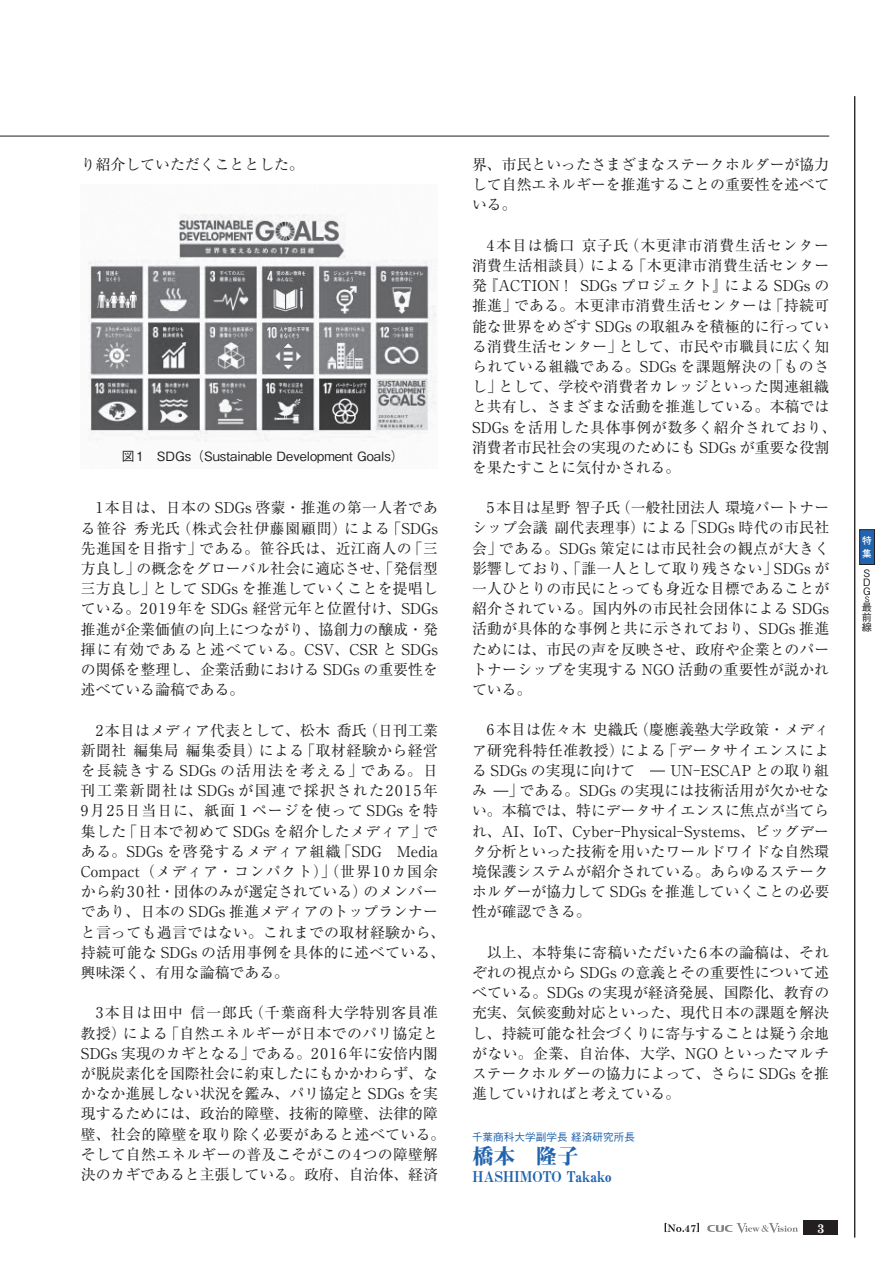
<style>
.page{position:relative;width:893px;height:1263px;background:#fff}
.page>*{position:absolute;margin:0;border:0;box-sizing:border-box;transform-origin:0 0}
.t1{font:21.3px "Midashi Min Pro MA31";color:#2164ae}
.t2{font:14.85px/20.2px "Ryumin Pro";color:#231f20;text-align:justify}
.t3{font:14.85px/20.2px "Ryumin Pro";letter-spacing:.03em;color:#231f20}
.t4{font:14.85px "Midashi Min Pro MA31";color:#2164ae}
.t5{font:500 12.75px "Gothic BBB Pro";color:#231f20}
.t6{font:700 12.75px "Century Schoolbook";color:#fff}
.t7{font:500 10.65px "Gothic BBB Pro";color:#2164ae}
.t8{font:500 10.2px/8.9px "Gothic BBB Pro";color:#231f20;text-align:justify}
.t9{font:700 10.05px "Century Schoolbook";color:#231f20}
.t10{font:700 9.6px/12.8px "Futo Go B101 Pro";color:#fff}
.t11{font:500 7.5px "Gothic BBB Pro";color:#231f20}
</style>
<div class="page">
<svg style="left:665px;top:1223px;width:19px;height:9px"></svg>
<svg style="left:696px;top:1223px;width:3px;height:9px"></svg>
<div style="left:804px;top:1220px;width:34px;height:15px;background:#231f20"></div>
<svg style="left:707px;top:1223px;width:91px;height:10px"></svg>
<div style="left:860px;top:530px;width:14px;height:34px;background:#2164ae"></div>
<div style="left:859px;top:529px;width:16px;height:36px;border:1px solid #231f20"></div>
<svg style="left:650px;top:771px;width:15px;height:1px"></svg>
<svg style="left:493px;top:791px;width:15px;height:1px"></svg>
<hr style="left:854px;top:96px;width:1px;height:1141px;background:#231f20">
<hr style="left:0;top:136px;width:829px;height:1px;background:#231f20">
<img style="left:88px;top:214px;width:348px;height:228px">
<p class="t2" style="left:81px;top:153px;width:225px">り紹介していただくこととした。</p>
<p class="t5" style="left:122px;top:446px;width:283px">図1　SDGs（Sustainable Development Goals）</p>
<p class="t2" style="left:81px;top:497px;width:359px;text-indent:15px">1本目は、日本の SDGs 啓蒙・推進の第一人者である笹谷 秀光氏（株式会社伊藤園顧問）による「SDGs先進国を目指す」である。笹谷氏は、近江商人の「三方良し」の概念をグローバル社会に適応させ、「発信型三方良し」として SDGs を推進していくことを提唱している。2019年を SDGs 経営元年と位置付け、SDGs推進が企業価値の向上につながり、協創力の醸成・発揮に有効であると述べている。CSV、CSR と SDGsの関係を整理し、企業活動における SDGs の重要性を述べている論稿である。</p>
<p class="t3" style="left:81px;top:719px;width:374px;text-indent:15px">2本目はメディア代表として、松木 喬氏（日刊工業新聞社 編集局 編集委員）による「取材経験から経営を長続きする SDGs の活用法を考える」である。日刊工業新聞社は SDGs が国連で採択された2015年<br>9月25日当日に、紙面１ページを使って SDGs を特集した「日本で初めて SDGs を紹介したメディア」である。SDGs を啓発するメディア組織「SDG　Media　<br>Compact（メディア・コンパクト）」（世界10カ国余から約30社・団体のみが選定されている）のメンバーであり、日本の SDGs 推進メディアのトップランナーと言っても過言ではない。これまでの取材経験から、持続可能な SDGs の活用事例を具体的に述べている、興味深く、有用な論稿である。</p>
<p class="t2" style="left:81px;top:1002px;width:366px;text-align:center">3本目は田中 信一郎氏（千葉商科大学特別客員准<br>教授）による「自然エネルギーが日本でのパリ協定と<br>SDGs 実現のカギとなる」である。2016年に安倍内閣が脱炭素化を国際社会に約束したにもかかわらず、なかなか進展しない状況を鑑み、パリ協定と SDGs を実現するためには、政治的障壁、技術的障壁、法律的障壁、社会的障壁を取り除く必要があると述べている。そして自然エネルギーの普及こそがこの4つの障壁解決のカギであると主張している。政府、自治体、経済</p>
<p class="t2" style="left:472px;top:153px;width:359px">界、市民といったさまざまなステークホルダーが協力して自然エネルギーを推進することの重要性を述べている。</p>
<p class="t2" style="left:472px;top:234px;width:366px;text-align:left;text-indent:15px">4本目は橋口 京子氏（木更津市消費生活センター消費生活相談員）による「木更津市消費生活センター発『ACTION！ SDGs プロジェクト』による SDGs の推進」である。木更津市消費生活センターは「持続可能な世界をめざす SDGs の取組みを積極的に行っている消費生活センター」として、市民や市職員に広く知られている組織である。SDGs を課題解決の「ものさし」として、学校や消費者カレッジといった関連組織と共有し、さまざまな活動を推進している。本稿では<br>SDGs を活用した具体事例が数多く紹介されており、消費者市民社会の実現のためにも SDGs が重要な役割を果たすことに気付かされる。</p>
<p class="t2" style="left:472px;top:497px;width:359px;text-indent:15px">5本目は星野 智子氏（一般社団法人 環境パートナーシップ会議 副代表理事）による「SDGs 時代の市民社会」である。SDGs 策定には市民社会の観点が大きく影響しており、「誰一人として取り残さない」SDGs が一人ひとりの市民にとっても身近な目標であることが紹介されている。国内外の市民社会団体による SDGs活動が具体的な事例と共に示されており、SDGs 推進ためには、市民の声を反映させ、政府や企業とのパートナーシップを実現する NGO 活動の重要性が説かれている。</p>
<p class="t2" style="left:472px;top:719px;width:359px;text-indent:15px">6本目は佐々木 史織氏（慶應義塾大学政策・メディア研究科特任准教授）による「データサイエンスによる SDGs の実現に向けて　</p>
<p class="t2" style="left:671px;top:759px;width:160px">UN-ESCAP との取り組</p>
<p class="t2" style="left:472px;top:779px;width:359px;text-indent:36px">」である。SDGs の実現には技術活用が欠かせない。本稿では、特にデータサイエンスに焦点が当てられ、AI、IoT、Cyber-Physical-Systems、ビッグデータ分析といった技術を用いたワールドワイドな自然環境保護システムが紹介されている。あらゆるステークホルダーが協力して SDGs を推進していくことの必要性が確認できる。</p>
<p class="t2" style="left:472px;top:941px;width:359px;text-indent:15px">以上、本特集に寄稿いただいた6本の論稿は、それぞれの視点から SDGs の意義とその重要性について述べている。SDGs の実現が経済発展、国際化、教育の充実、気候変動対応といった、現代日本の課題を解決し、持続可能な社会づくりに寄与することは疑う余地がない。企業、自治体、大学、NGO といったマルチステークホルダーの協力によって、さらに SDGs を推進していければと考えている。</p>
<p class="t7" style="left:472px;top:1128px;width:165px">千葉商科大学副学長 経済研究所長</p>
<h1 class="t1" style="left:472px;top:1139px;width:108px">橋本　隆子</h1>
<p class="t4" style="left:472px;top:1165px;width:141px">HASHIMOTO Takako</p>
<p class="t2" style="left:472px;top:779px;width:16px">み</p>
<p class="t9" style="left:685px;top:1222px;width:13px">47</p>
<p class="t6" style="left:817px;top:1220px;width:9px">3</p>
<p class="t10" style="left:862px;top:533px;width:11px">特集</p>
<p class="t8" style="left:862px;top:568px;width:10px">ＳＤＧ</p>
<p class="t11" style="left:863px;top:593px;width:7px">Ｓ</p>
<p class="t8" style="left:862px;top:601px;width:11px;line-height:10.2px">最前線</p>
</div>
